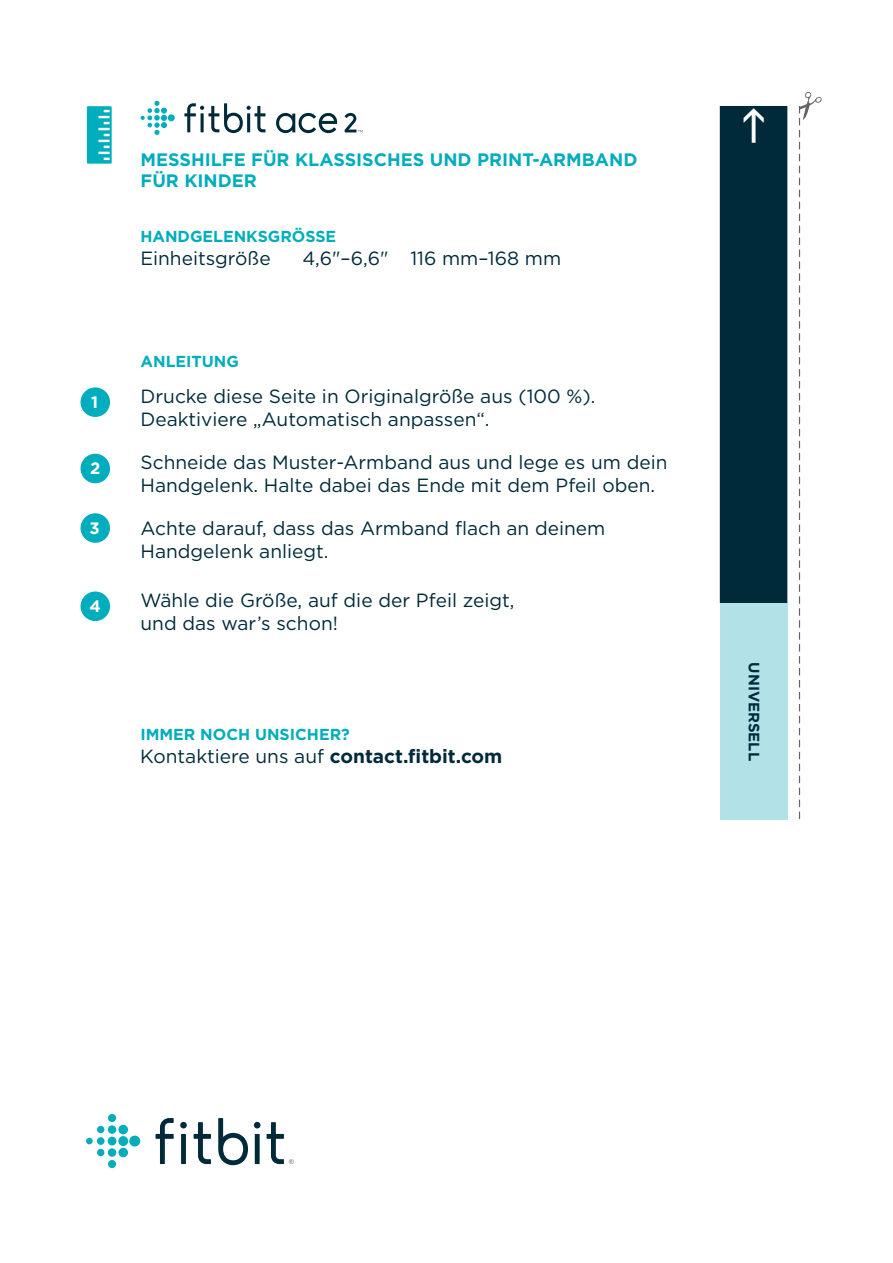
<style>
.page{position:relative;width:893px;height:1263px;background:#fff}
.page>*{position:absolute;margin:0;border:0;box-sizing:border-box;transform-origin:0 0}
.t1{font:19.05px/23px "Gotham";color:#002a3a}
.t2{font:700 19.05px "Gotham";color:#002a3a}
.t3{font:700 18px/21.6px "Gotham";color:#00adbc}
.t4{font:700 16.5px "Gotham";color:#fff}
.t5{font:700 15.9px "Gotham";color:#00adbc}
.t6{font:700 15px "Gotham";color:#002a3a}
.s1{font-weight:400}
</style>
<div class="page">
<svg style="left:87px;top:106px;width:25px;height:58px"></svg>
<svg style="left:86px;top:1114px;width:54px;height:54px"></svg>
<div style="left:181px;top:1134px;width:5px;height:30px;background:#002a3a"></div>
<div style="left:180px;top:1122px;width:7px;height:6px;background:#002a3a;border-radius:50%"></div>
<div style="left:255px;top:1134px;width:5px;height:30px;background:#002a3a"></div>
<svg style="left:254px;top:1122px;width:6px;height:6px"></svg>
<svg style="left:194px;top:1122px;width:17px;height:42px"></svg>
<svg style="left:267px;top:1122px;width:27px;height:42px"></svg>
<svg style="left:156px;top:1118px;width:18px;height:46px"></svg>
<svg style="left:218px;top:1118px;width:30px;height:47px"></svg>
<svg style="left:141px;top:101px;width:34px;height:34px"></svg>
<svg style="left:184px;top:103px;width:82px;height:30px"></svg>
<svg style="left:344px;top:113px;width:18px;height:19px"></svg>
<svg style="left:276px;top:113px;width:61px;height:20px"></svg>
<svg style="left:799px;top:92px;width:23px;height:727px"></svg>
<div style="left:720px;top:106px;width:67px;height:497px;background:#002a3a"></div>
<div style="left:720px;top:603px;width:67px;height:216px;background:#b2e1e7"></div>
<div style="left:81px;top:591px;width:29px;height:30px;background:#00adbc;border-radius:50%"></div>
<div style="left:81px;top:513px;width:29px;height:30px;background:#00adbc;border-radius:50%"></div>
<div style="left:81px;top:454px;width:29px;height:29px;background:#00adbc;border-radius:50%"></div>
<div style="left:81px;top:387px;width:29px;height:30px;background:#00adbc;border-radius:50%"></div>
<p class="t4" style="left:91px;top:391px;width:8px">1</p>
<p class="t4" style="left:90px;top:457px;width:12px">2</p>
<p class="t4" style="left:90px;top:517px;width:12px">3</p>
<p class="t4" style="left:90px;top:595px;width:13px">4</p>
<p class="t3" style="left:141px;top:148px;width:498px">MESSHILFE FÜR KLASSISCHES UND PRINT-ARMBAND<br>FÜR KINDER</p>
<p class="t5" style="left:140px;top:226px;width:197px">HANDGELENKSGRÖSSE</p>
<p class="t1" style="left:140px;top:247px;width:132px">Einheitsgröße</p>
<p class="t1" style="left:302px;top:247px;width:260px">4,6"–6,6" 116 mm–168 mm</p>
<p class="t5" style="left:141px;top:350px;width:100px">ANLEITUNG</p>
<p class="t1" style="left:141px;top:384px;width:456px">Drucke diese Seite in Originalgröße aus (100 %).<br>Deaktiviere „Automatisch anpassen“.</p>
<p class="t1" style="left:141px;top:450px;width:528px">Schneide das Muster-Armband aus und lege es um dein<br>Handgelenk. Halte dabei das Ende mit dem Pfeil oben.</p>
<p class="t1" style="left:141px;top:516px;width:466px">Achte darauf, dass das Armband flach an deinem<br>Handgelenk anliegt.</p>
<p class="t1" style="left:141px;top:588px;width:375px">Wähle die Größe, auf die der Pfeil zeigt, und das war’s schon!</p>
<p class="t5" style="left:140px;top:724px;width:211px">IMMER NOCH UNSICHER?</p>
<p class="t2" style="left:140px;top:744px;width:364px"><span class="s1">Kontaktiere uns auf</span> contact.fitbit.com</p>
<p class="t6" style="left:764px;top:662px;width:100px;rotate:90deg">UNIVERSELL</p>
</div>
